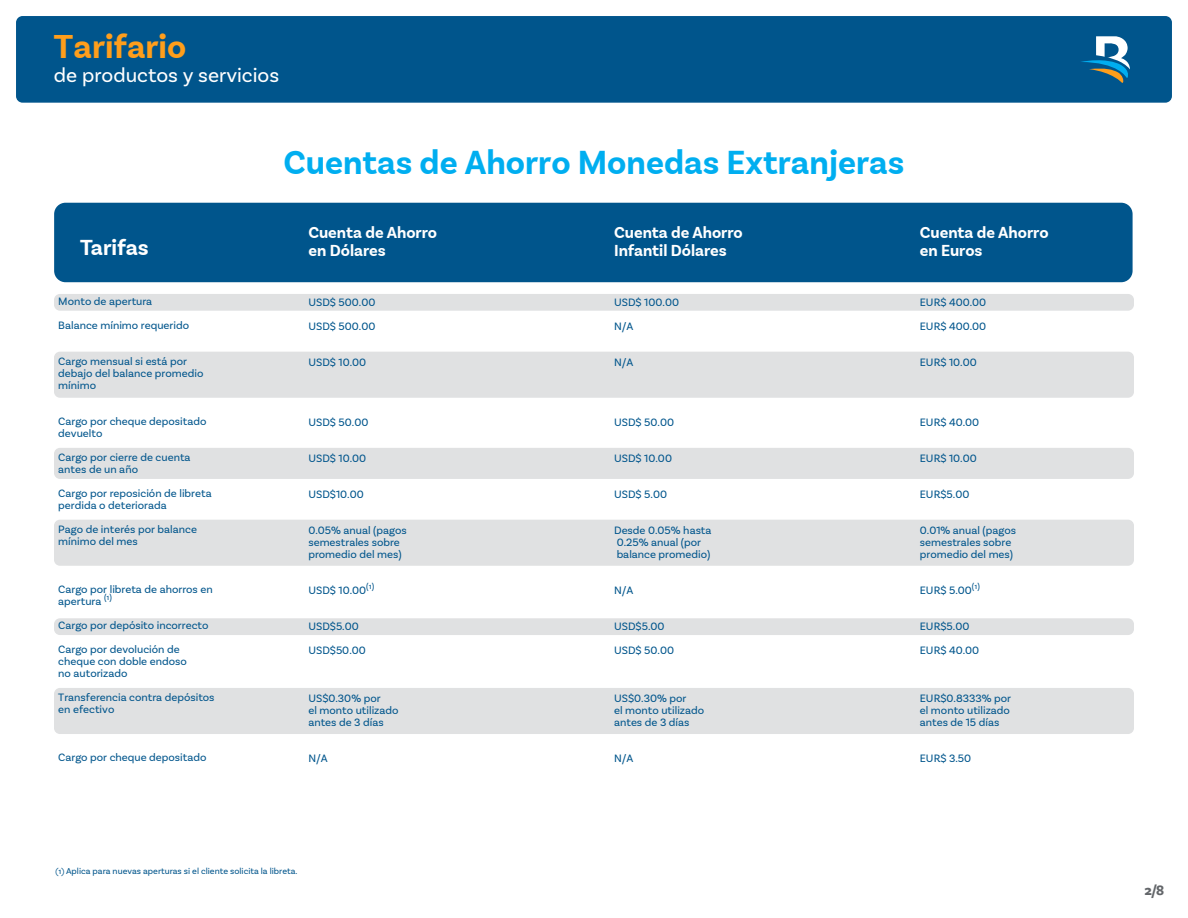
<style>
.page{position:relative;width:1188px;height:918px;background:#fff}
.page>*{position:absolute;margin:0;border:0;box-sizing:border-box;transform-origin:0 0}
.t1{font:700 34.5px "Basic Sans W05";color:#00aef0}
.t2{font:700 34.2px "Basic Sans W05";color:#ff9e1b}
.t3{font:700 22.5px "Basic Sans W05";color:#fff}
.t4{font:20.85px "Basic Sans";color:#fff}
.t5{font:700 16.5px/18px "Basic Sans W05";color:#fff}
.t6{font:700 15px "Freight Sans";color:#63666a}
.t7{font:11.25px/12px "Basic Sans";color:#00558c}
.t8{font:9px "Basic Sans";color:#00558c}
.s1{font-family:"Freight Sans";font-weight:500}
</style>
<div class="page">
<div style="left:54px;top:294px;width:1080px;height:17px;background:#e0e1e2;border-radius:6px"></div>
<div style="left:54px;top:618px;width:1080px;height:17px;background:#e0e1e2;border-radius:6px"></div>
<div style="left:54px;top:448px;width:1080px;height:31px;background:#e0e1e2;border-radius:6px"></div>
<div style="left:54px;top:520px;width:1080px;height:46px;background:#e0e1e2;border-radius:6px"></div>
<div style="left:54px;top:688px;width:1080px;height:46px;background:#e0e1e2;border-radius:6px"></div>
<div style="left:54px;top:352px;width:1080px;height:46px;background:#e0e1e2;border-radius:6px"></div>
<div style="left:54px;top:203px;width:1079px;height:79px;background:#00558c;border-radius:11px"></div>
<div style="left:16px;top:16px;width:1156px;height:87px;background:#00558c;border-radius:7px"></div>
<svg style="left:1081px;top:36px;width:49px;height:47px"></svg>
<h2 class="t2" style="left:54px;top:26px;width:134px">Tarifario</h2>
<h3 class="t4" style="left:54px;top:63px;width:227px">de productos y servicios</h3>
<h1 class="t1" style="left:283px;top:141px;width:623px">Cuentas de Ahorro Monedas Extranjeras</h1>
<h3 class="t5" style="left:308px;top:224px;width:130px">Cuenta de Ahorro en Dólares</h3>
<h3 class="t5" style="left:920px;top:224px;width:130px">Cuenta de Ahorro en Euros</h3>
<h3 class="t5" style="left:614px;top:224px;width:130px">Cuenta de Ahorro</h3>
<h3 class="t3" style="left:80px;top:234px;width:70px">Tarifas</h3>
<h3 class="t5" style="left:614px;top:242px;width:114px">Infantil Dólares</h3>
<p class="t7" style="left:58px;top:289px;width:132px;line-height:24px">Monto de apertura<br>Balance mínimo requerido</p>
<p class="t7" style="left:58px;top:355px;width:147px">Cargo mensual si está por debajo del balance promedio mínimo</p>
<p class="t7" style="left:58px;top:415px;width:150px">Cargo por cheque depositado devuelto</p>
<p class="t7" style="left:58px;top:451px;width:134px">Cargo por cierre de cuenta antes de un año</p>
<p class="t7" style="left:58px;top:487px;width:155px">Cargo por reposición de libreta perdida o deteriorada</p>
<p class="t7" style="left:58px;top:523px;width:140px">Pago de interés por balance mínimo del mes</p>
<p class="t7" style="left:58px;top:583px;width:156px">Cargo por libreta de ahorros en apertura <sup>(</sup><sup>1</sup><sup>)</sup></p>
<p class="t7" style="left:58px;top:613px;width:152px;line-height:24px">Cargo por depósito incorrecto<br>Cargo por devolución de</p>
<p class="t7" style="left:58px;top:655px;width:130px">cheque con doble endoso no autorizado</p>
<p class="t7" style="left:58px;top:691px;width:158px">Transferencia contra depósitos en efectivo</p>
<p class="t7" style="left:58px;top:751px;width:150px">Cargo por cheque depositado</p>
<p class="t7" style="left:308px;top:290px;width:69px;line-height:24px">USD$ 500.00<br>USD$ 500.00</p>
<p class="t7" style="left:308px;top:356px;width:59px">USD$ 10.00</p>
<p class="t7" style="left:308px;top:416px;width:62px">USD$ 50.00</p>
<p class="t7" style="left:308px;top:452px;width:59px">USD$ 10.00</p>
<p class="t7" style="left:308px;top:488px;width:57px">USD$10.00</p>
<p class="t7" style="left:308px;top:524px;width:100px">0.05% anual (pagos semestrales sobre promedio del mes)</p>
<p class="t7" style="left:308px;top:584px;width:67px">USD$ 10.00<sup>(</sup><sup>1</sup><sup>)</sup></p>
<p class="t7" style="left:308px;top:614px;width:59px;line-height:24px">USD$5.00<br>USD$50.00</p>
<p class="t7" style="left:308px;top:692px;width:92px">US$0.30% por<br>el monto utilizado antes de 3 días</p>
<p class="t7" style="left:308px;top:752px;width:21px">N/A</p>
<p class="t8" style="left:55px;top:866px;width:244px"><span class="s1">(1)</span> Aplica para nuevas aperturas si el cliente solicita la libreta.</p>
<p class="t7" style="left:614px;top:290px;width:66px;line-height:24px">USD$ 100.00<br>N/A</p>
<p class="t7" style="left:614px;top:356px;width:21px">N/A</p>
<p class="t7" style="left:614px;top:416px;width:62px">USD$ 50.00</p>
<p class="t7" style="left:614px;top:452px;width:59px">USD$ 10.00</p>
<p class="t7" style="left:614px;top:488px;width:55px">USD$ 5.00</p>
<p class="t7" style="left:614px;top:524px;width:99px">Desde 0.05% hasta<br>0.25% anual (por balance promedio)</p>
<p class="t7" style="left:614px;top:584px;width:21px">N/A</p>
<p class="t7" style="left:614px;top:614px;width:62px;line-height:24px">USD$5.00<br>USD$ 50.00</p>
<p class="t7" style="left:614px;top:692px;width:92px">US$0.30% por<br>el monto utilizado antes de 3 días</p>
<p class="t7" style="left:614px;top:752px;width:21px">N/A</p>
<p class="t7" style="left:920px;top:290px;width:68px;line-height:24px">EUR$ 400.00<br>EUR$ 400.00</p>
<p class="t7" style="left:920px;top:356px;width:58px">EUR$ 10.00</p>
<p class="t7" style="left:920px;top:416px;width:61px">EUR$ 40.00</p>
<p class="t7" style="left:920px;top:452px;width:58px">EUR$ 10.00</p>
<p class="t7" style="left:920px;top:488px;width:51px">EUR$5.00</p>
<p class="t7" style="left:920px;top:524px;width:98px">0.01% anual (pagos semestrales sobre promedio del mes)</p>
<p class="t7" style="left:920px;top:584px;width:62px">EUR$ 5.00<sup>(</sup><sup>1</sup><sup>)</sup></p>
<p class="t7" style="left:920px;top:614px;width:61px;line-height:24px">EUR$5.00<br>EUR$ 40.00</p>
<p class="t7" style="left:920px;top:692px;width:93px;text-align:justify">EUR$0.8333% por el monto utilizado antes de 15 días</p>
<p class="t7" style="left:920px;top:752px;width:53px">EUR$ 3.50</p>
<h3 class="t6" style="left:1145px;top:882px;width:21px">2/8</h3>
</div>
